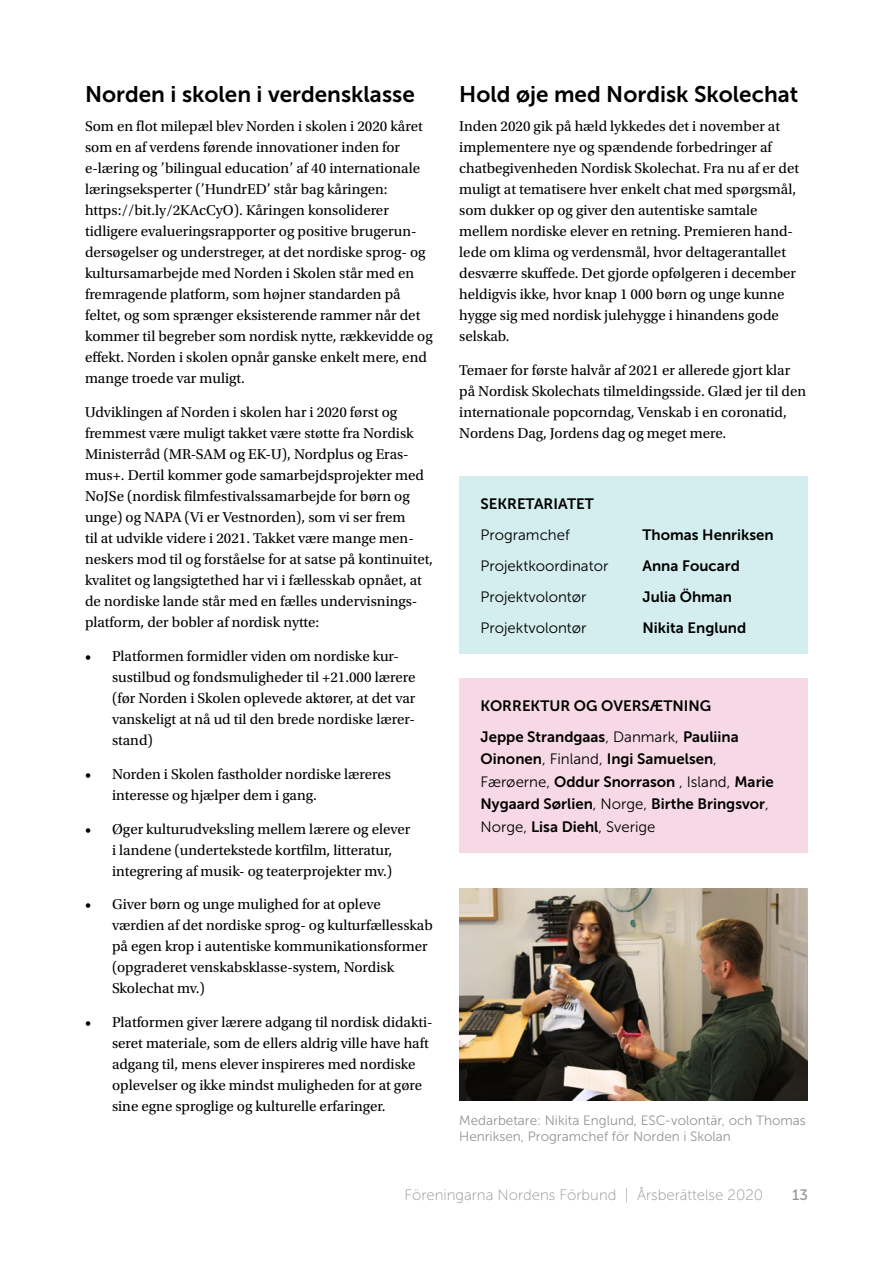
<style>
.page{position:relative;width:893px;height:1263px;background:#fff}
.page>*{position:absolute;margin:0;border:0;box-sizing:border-box;transform-origin:0 0}
.t1{font:22.5px "Museo Sans 700";color:#000}
.t2{font:15px/21px "Utopia Std";color:#000}
.t3{font:15px/22.5px "Museo Sans 700";color:#000}
.t4{font:15px "Museo Sans 300";color:#000}
.t5{font:15px "Museo Sans 100";color:#939598}
.t6{font:15px "Museo Sans 500";color:#939598}
.t7{font:13.5px/16.5px "Museo Sans 300";color:#939598}
.s1{font-family:"Museo Sans 300"}
.s2{font-family:"Museo Sans 700"}
</style>
<div class="page">
<div style="left:459px;top:476px;width:349px;height:178px;background:#d4edee"></div>
<div style="left:459px;top:678px;width:349px;height:175px;background:#f7d9e5"></div>
<img style="left:459px;top:888px;width:349px;height:213px">
<h1 class="t1" style="left:85px;top:82px;width:331px">Norden i skolen i verdensklasse</h1>
<p class="t2" style="left:85px;top:116px;width:349px">Som en flot milepæl blev Norden i skolen i 2020 kåret som en af verdens førende innovationer inden for e-læring og ’bilingual education’ af 40 internationale læringseksperter (’HundrED’ står bag kåringen: https://bit.ly/2KAcCyO). Kåringen konsoliderer tidligere evalueringsrapporter og positive brugerun&shy;dersøgelser og understreger, at det nordiske sprog- og kultursamarbejde med Norden i Skolen står med en fremragende platform, som højner standarden på feltet, og som sprænger eksisterende rammer når det kommer til begreber som nordisk nytte, rækkevidde og effekt. Norden i skolen opnår ganske enkelt mere, end mange troede var muligt.</p>
<p class="t2" style="left:85px;top:402px;width:349px">Udviklingen af Norden i skolen har i 2020 først og fremmest være muligt takket være støtte fra Nordisk Ministerråd (MR-SAM og EK-U), Nordplus og Eras&shy;mus+. Dertil kommer gode samarbejdsprojekter med NoJSe (nordisk filmfestivalssamarbejde for børn og unge) og NAPA (Vi er Vestnorden), som vi ser frem<br>til at udvikle videre i 2021. Takket være mange men&shy;neskers mod til og forståelse for at satse på kontinuitet, kvalitet og langsigtethed har vi i fællesskab opnået, at de nordiske lande står med en fælles undervisnings&shy;platform, der bobler af nordisk nytte:</p>
<p class="t2" style="left:112px;top:646px;width:305px;text-indent:-27px">• Platformen formidler viden om nordiske kur&shy;sustilbud og fondsmuligheder til +21.000 lærere (før Norden i Skolen oplevede aktører, at det var vanskeligt at nå ud til den brede nordiske lærer&shy;stand)</p>
<p class="t2" style="left:112px;top:764px;width:280px;text-indent:-27px">• Norden i Skolen fastholder nordiske læreres interesse og hjælper dem i gang.</p>
<p class="t2" style="left:85px;top:818px;width:327px;text-align:center">• Øger kulturudveksling mellem lærere og elever i landene (undertekstede kortfilm, litteratur, integrering af musik- og teaterprojekter mv.)</p>
<p class="t2" style="left:112px;top:894px;width:322px;text-indent:-27px">• Giver børn og unge mulighed for at opleve værdien af det nordiske sprog- og kulturfællesskab på egen krop i autentiske kommunikationsformer (opgraderet venskabsklasse-system, Nordisk Skolechat mv.)</p>
<p class="t2" style="left:112px;top:1012px;width:322px;text-indent:-27px">• Platformen giver lærere adgang til nordisk didakti&shy;seret materiale, som de ellers aldrig ville have haft adgang til, mens elever inspireres med nordiske oplevelser og ikke mindst muligheden for at gøre sine egne sproglige og kulturelle erfaringer.</p>
<h1 class="t1" style="left:459px;top:82px;width:340px">Hold øje med Nordisk Skolechat</h1>
<p class="t2" style="left:459px;top:116px;width:341px">Inden 2020 gik på hæld lykkedes det i november at implementere nye og spændende forbedringer af chatbegivenheden Nordisk Skolechat. Fra nu af er det muligt at tematisere hver enkelt chat med spørgsmål, som dukker op og giver den autentiske samtale mellem nordiske elever en retning. Premieren hand&shy;lede om klima og verdensmål, hvor deltagerantallet desværre skuffede. Det gjorde opfølgeren i december heldigvis ikke, hvor knap 1 000 børn og unge kunne hygge sig med nordisk julehygge i hinandens gode selskab.</p>
<p class="t2" style="left:459px;top:360px;width:348px">Temaer for første halvår af 2021 er allerede gjort klar på Nordisk Skolechats tilmeldingsside. Glæd jer til den internationale popcorndag, Venskab i en coronatid, Nordens Dag, Jordens dag og meget mere.</p>
<p class="t3" style="left:480px;top:492px;width:115px">SEKRETARIATET</p>
<p class="t4" style="left:480px;top:526px;width:91px">Programchef</p>
<p class="t3" style="left:642px;top:523px;width:133px">Thomas Henriksen</p>
<p class="t4" style="left:480px;top:557px;width:129px">Projektkoordinator</p>
<p class="t3" style="left:642px;top:554px;width:99px">Anna Foucard</p>
<p class="t4" style="left:480px;top:589px;width:108px">Projektvolontør</p>
<p class="t3" style="left:642px;top:585px;width:91px">Julia Öhman</p>
<p class="t4" style="left:480px;top:620px;width:108px">Projektvolontør</p>
<p class="t3" style="left:642px;top:616px;width:105px">Nikita Englund</p>
<p class="t3" style="left:480px;top:690px;width:260px;line-height:31px">KORREKTUR OG OVERSÆTNING<br>Jeppe Strandgaas<span class="s1">, Danmark,</span> Pauliina</p>
<p class="t3" style="left:480px;top:748px;width:295px">Oinonen<span class="s1">, Finland,</span> Ingi Samuelsen<span class="s1">,<br>Færøerne,</span> Oddur Snorrason <span class="s1">, Island,</span> Marie<br>Nygaard Sørlien<span class="s1">, Norge,</span> Birthe Bringsvor<span class="s1">,</span></p>
<p class="t4" style="left:480px;top:818px;width:177px">Norge, <span class="s2">Lisa Diehl</span>, Sverige</p>
<p class="t7" style="left:459px;top:1112px;width:348px">Medarbetare: Nikita Englund, ESC-volontär, och Thomas<br>Henriksen, Programchef för Norden i Skolan</p>
<p class="t5" style="left:405px;top:1187px;width:360px">Föreningarna Nordens Förbund | Årsberättelse 2020</p>
<p class="t6" style="left:792px;top:1186px;width:17px">13</p>
</div>
